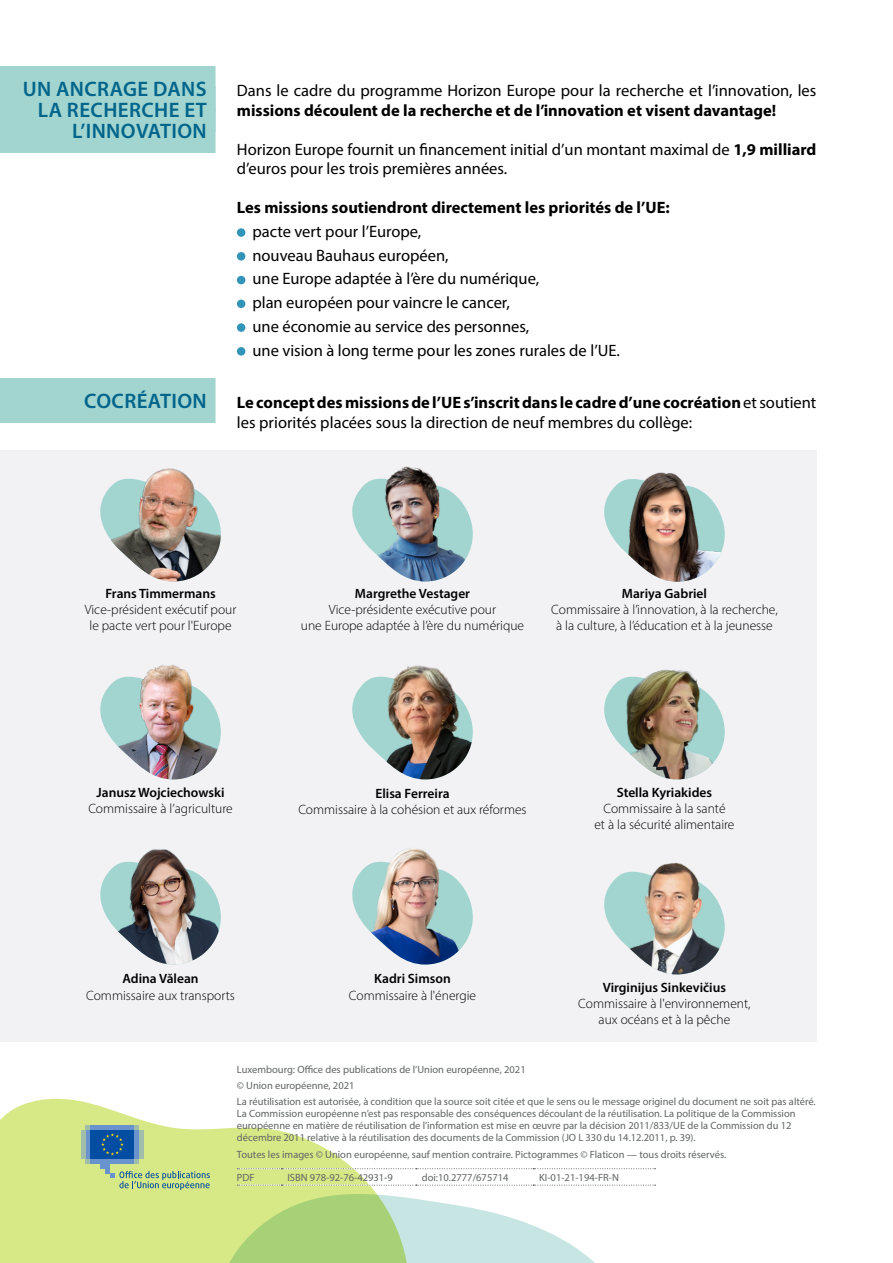
<style>
.page{position:relative;width:893px;height:1263px;background:#fff}
.page>*{position:absolute;margin:0;border:0;box-sizing:border-box;transform-origin:0 0}
.Title_02_Box_HE_Miss{font:600 21px "Myriad Pro";letter-spacing:.02em;color:#00648b}
.body_HE_Missions{font:16.5px/19.5px "Myriad Pro";color:#000}
.Bullets_HE_Missions{font:16.5px "Myriad Pro";color:#000}
.body_HE_Missions-2{font:700 16.5px "Myriad Pro";color:#000}
.HE_Quote{font:300 13.5px/16.2px "Myriad Pro";color:#000;text-align:center}
.Disclaimer-Copyright{font:10.5px/12px "Myriad Pro";color:#616464}
.HE_Disclaimer_copyri{font:10.5px "Myriad Pro";color:#616464}
.s1{font-weight:700}
.s2{font-weight:600}
</style>
<div class="page">
<div style="left:0;top:450px;width:816px;height:591px;background:#f2f2f4"></div>
<svg style="left:0;top:1099px;width:353px;height:164px;fill:#d7e886"></svg>
<img style="left:352px;top:466px;width:121px;height:115px">
<img style="left:100px;top:664px;width:121px;height:115px">
<img style="left:100px;top:849px;width:121px;height:115px">
<img style="left:100px;top:468px;width:121px;height:113px">
<img style="left:604px;top:669px;width:121px;height:110px">
<img style="left:352px;top:848px;width:121px;height:116px">
<svg style="left:352px;top:679px;width:17px;height:66px"></svg>
<img style="left:604px;top:472px;width:121px;height:110px">
<img style="left:604px;top:862px;width:121px;height:112px">
<img style="left:369px;top:665px;width:104px;height:114px">
<div style="left:237px;top:228px;width:8px;height:9px;background:#3294b6;border-radius:50%"></div>
<div style="left:237px;top:252px;width:8px;height:9px;background:#3294b6;border-radius:50%"></div>
<div style="left:237px;top:276px;width:8px;height:8px;background:#3294b6;border-radius:50%"></div>
<div style="left:237px;top:300px;width:8px;height:8px;background:#3294b6;border-radius:50%"></div>
<div style="left:237px;top:323px;width:8px;height:9px;background:#3294b6;border-radius:50%"></div>
<div style="left:237px;top:347px;width:8px;height:9px;background:#3294b6;border-radius:50%"></div>
<div style="left:0;top:66px;width:216px;height:45px;background:#a2d5d0"></div>
<div style="left:0;top:108px;width:216px;height:45px;background:#a2d5d0"></div>
<div style="left:0;top:378px;width:216px;height:45px;background:#a2d5d0"></div>
<svg style="left:86px;top:1159px;width:53px;height:4px"></svg>
<svg style="left:86px;top:1125px;width:53px;height:5px"></svg>
<div style="left:91px;top:1125px;width:43px;height:5px;background:#6993cd"></div>
<hr style="left:91px;top:1159px;width:43px;height:4px;background:#6993cd">
<div style="left:134px;top:1130px;width:5px;height:29px;background:#6993cd"></div>
<div style="left:139px;top:1130px;width:5px;height:29px;background:#a0bda9"></div>
<div style="left:86px;top:1130px;width:5px;height:29px;background:#6993cd"></div>
<div style="left:81px;top:1130px;width:5px;height:29px;background:#a0bda9"></div>
<div style="left:100px;top:1159px;width:10px;height:9px;background:#6993cd"></div>
<div style="left:105px;top:1159px;width:5px;height:14px;background:#6993cd"></div>
<div style="left:91px;top:1130px;width:43px;height:29px;background:#034ea2"></div>
<svg style="left:101px;top:1133px;width:23px;height:22px"></svg>
<svg style="left:110px;top:1168px;width:546px;height:95px"></svg>
<p class="Title_02_Box_HE_Miss" style="left:23px;top:75px;width:186px">UN ANCRAGE DANS</p>
<p class="Title_02_Box_HE_Miss" style="left:38px;top:96px;width:170px">LA RECHERCHE ET</p>
<p class="Title_02_Box_HE_Miss" style="left:72px;top:117px;width:136px">L’INNOVATION</p>
<p class="Title_02_Box_HE_Miss" style="left:84px;top:387px;width:124px">COCRÉATION</p>
<p class="body_HE_Missions" style="left:237px;top:80px;width:581px">Dans le cadre du programme Horizon Europe pour la recherche et l’innovation, les <span class="s1">missions découlent de la recherche et de l’innovation et visent davantage!</span></p>
<p class="body_HE_Missions" style="left:237px;top:139px;width:581px">Horizon Europe fournit un financement initial d’un montant maximal de <span class="s1">1,9 milliard </span>d’euros pour les trois premières années.</p>
<p class="body_HE_Missions-2" style="left:237px;top:197px;width:434px">Les missions soutiendront directement les priorités de l’UE:</p>
<p class="Bullets_HE_Missions" style="left:252px;top:221px;width:170px">pacte vert pour l’Europe,</p>
<p class="Bullets_HE_Missions" style="left:252px;top:245px;width:198px">nouveau Bauhaus européen,</p>
<p class="Bullets_HE_Missions" style="left:252px;top:269px;width:288px">une Europe adaptée à l’ère du numérique,</p>
<p class="Bullets_HE_Missions" style="left:252px;top:292px;width:259px">plan européen pour vaincre le cancer,</p>
<p class="Bullets_HE_Missions" style="left:252px;top:316px;width:278px">une économie au service des personnes,</p>
<p class="Bullets_HE_Missions" style="left:252px;top:340px;width:369px">une vision à long terme pour les zones rurales de l’UE.</p>
<p class="body_HE_Missions" style="left:237px;top:392px;width:581px"><span class="s1">Le concept des missions de l’UE s’inscrit dans le cadre d’une cocréation</span> et soutient les priorités placées sous la direction de neuf membres du collège:</p>
<p class="HE_Quote" style="left:85px;top:585px;width:153px"><span class="s2">Frans Timmermans<br></span>Vice-président exécutif pour le pacte vert pour l'Europe</p>
<p class="HE_Quote" style="left:551px;top:585px;width:228px"><span class="s2">Mariya Gabriel<br></span>Commissaire à l’innovation, à la recherche, à la culture, à l’éducation et à la jeunesse</p>
<p class="HE_Quote" style="left:301px;top:585px;width:225px"><span class="s2">Margrethe Vestager<br></span>Vice-présidente exécutive pour<br>une Europe adaptée à l’ère du numérique</p>
<p class="HE_Quote" style="left:88px;top:784px;width:146px"><span class="s2">Janusz Wojciechowski<br></span>Commissaire à l’agriculture</p>
<p class="HE_Quote" style="left:594px;top:784px;width:142px"><span class="s2">Stella Kyriakides<br></span>Commissaire à la santé<br>et à la sécurité alimentaire</p>
<p class="HE_Quote" style="left:298px;top:785px;width:230px"><span class="s2">Elisa Ferreira<br></span>Commissaire à la cohésion et aux réformes</p>
<p class="HE_Quote" style="left:86px;top:971px;width:150px"><span class="s2">Adina Vălean<br></span>Commissaire aux transports</p>
<p class="HE_Quote" style="left:349px;top:971px;width:129px"><span class="s2">Kadri Simson<br></span>Commissaire à l'énergie</p>
<p class="HE_Quote" style="left:578px;top:979px;width:174px"><span class="s2">Virginijus Sinkevičius<br></span>Commissaire à l'environnement, aux océans et à la pêche</p>
<p class="Disclaimer-Copyright" style="left:237px;top:1063px;width:290px">Luxembourg: Office des publications de l’Union européenne, 2021</p>
<p class="Disclaimer-Copyright" style="left:237px;top:1079px;width:119px">© Union européenne, 2021</p>
<p class="Disclaimer-Copyright" style="left:237px;top:1096px;width:580px">La réutilisation est autorisée, à condition que la source soit citée et que le sens ou le message originel du document ne soit pas altéré.<br>La Commission européenne n’est pas responsable des conséquences découlant de la réutilisation. La politique de la Commission européenne en matière de réutilisation de l’information est mise en œuvre par la décision 2011/833/UE de la Commission du 12 décembre 2011 relative à la réutilisation des documents de la Commission (JO L 330 du 14.12.2011, p. 39).</p>
<p class="Disclaimer-Copyright" style="left:237px;top:1148px;width:491px">Toutes les images © Union européenne, sauf mention contraire. Pictogrammes © Flaticon — tous droits réservés.</p>
<p class="HE_Disclaimer_copyri" style="left:237px;top:1171px;width:19px">PDF</p>
<p class="HE_Disclaimer_copyri" style="left:287px;top:1171px;width:107px">ISBN 978-92-76-42931-9</p>
<p class="HE_Disclaimer_copyri" style="left:422px;top:1171px;width:88px">doi:10.2777/675714</p>
<p class="HE_Disclaimer_copyri" style="left:539px;top:1171px;width:81px">KI-01-21-194-FR-N</p>
</div>
